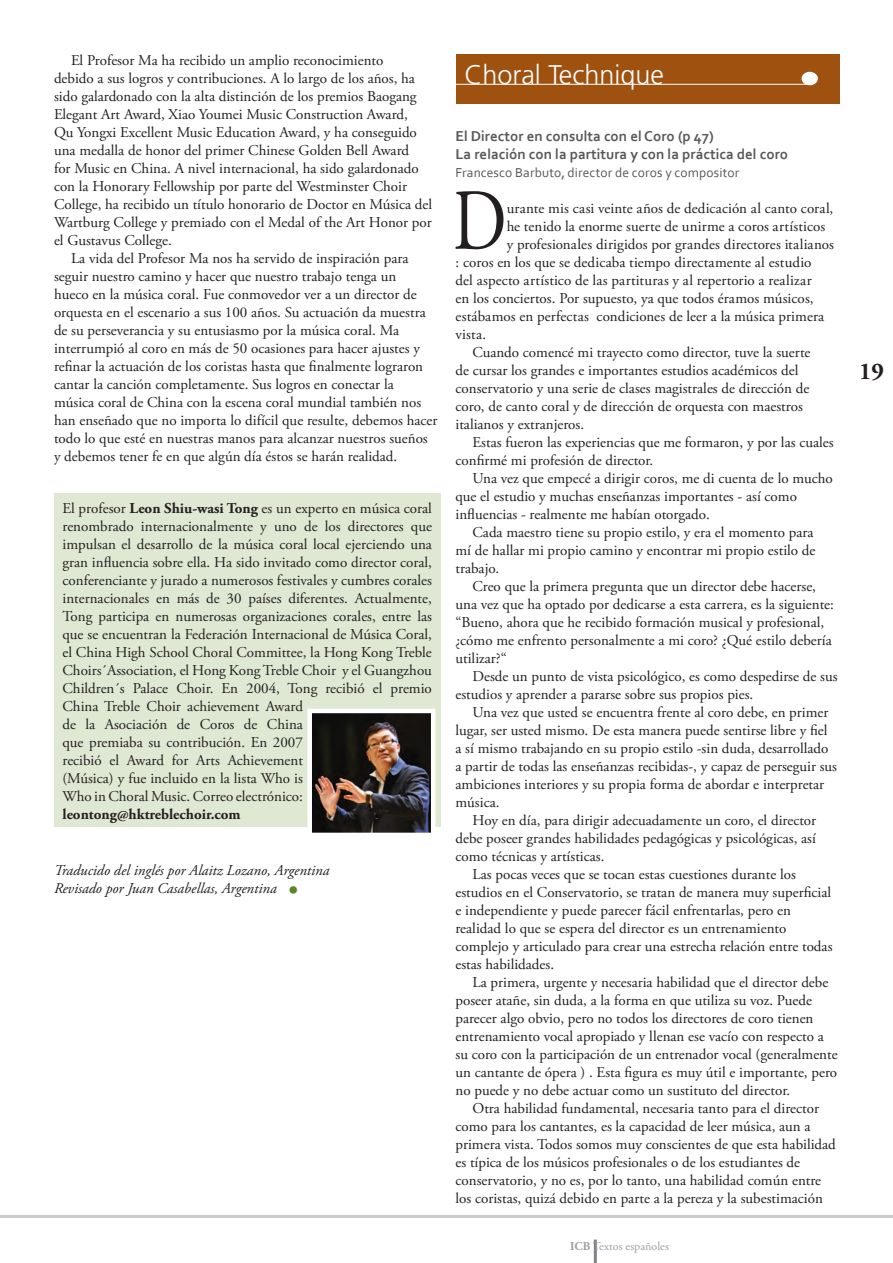
<style>
.page{position:relative;width:893px;height:1263px;background:#fff}
.page>*{position:absolute;margin:0;border:0;box-sizing:border-box;transform-origin:0 0}
.TextFirstLetter{font:86.55px "Adobe Garamond Pro";color:#231f20;scale:.8 1}
.t1{font:300 27px "Frutiger";color:#fff}
.t2{font:700 24px "Adobe Garamond Pro";color:#231f20}
.TextIntended{font:15px/18px "Adobe Garamond Pro";color:#231f20}
.TextFirstLetter-2{font:15px "Adobe Garamond Pro";letter-spacing:.005em;color:#231f20}
.t3{font:italic 15px "Adobe Garamond Pro";color:#231f20}
.t4{font:700 15px "Corbel";color:#57585a}
.t5{font:13.5px "Corbel";letter-spacing:.01em;color:#57585a}
.t6{font:12px "Adobe Garamond Pro";color:#9d9fa2}
.s1{font-weight:700}
.s2{font-style:normal;font-size:27px;color:#5c8727}
</style>
<div class="page">
<hr style="left:0;top:1215px;width:893px;height:3px;background:#c9cacc">
<hr style="left:594px;top:1239px;width:3px;height:24px;background:#808285">
<div style="left:456px;top:54px;width:383px;height:49px;background:#9f5210"></div>
<hr style="left:455px;top:84px;width:358px;height:1px;background:#fff">
<div style="left:802px;top:73px;width:15px;height:12px;background:#fff;border-radius:50%"></div>
<div style="left:801px;top:72px;width:17px;height:13px;border:2px solid #fff;border-radius:50%"></div>
<div style="left:54px;top:493px;width:386px;height:334px;background:#dfe8d3"></div>
<img style="left:312px;top:714px;width:118px;height:118px">
<div style="left:307px;top:709px;width:128px;height:128px;border:4px solid #fff"></div>
<p class="TextIntended" style="left:54px;top:52px;width:380px;text-indent:17px">El Profesor Ma ha recibido un amplio reconocimiento<br>debido a sus logros y contribuciones. A lo largo de los años, ha sido galardonado con la alta distinción de los premios Baogang Elegant Art Award, Xiao Youmei Music Construction Award,<br>Qu Yongxi Excellent Music Education Award, y ha conseguido una medalla de honor del primer Chinese Golden Bell Award<br>for Music en China. A nivel internacional, ha sido galardonado con la Honorary Fellowship por parte del Westminster Choir College, ha recibido un título honorario de Doctor en Música del Wartburg College y premiado con el Medal of the Art Honor por el Gustavus College.</p>
<p class="TextIntended" style="left:54px;top:250px;width:385px;text-indent:17px">La vida del Profesor Ma nos ha servido de inspiración para seguir nuestro camino y hacer que nuestro trabajo tenga un<br>hueco en la música coral. Fue conmovedor ver a un director de orquesta en el escenario a sus 100 años. Su actuación da muestra de su perseverancia y su entusiasmo por la música coral. Ma interrumpió al coro en más de 50 ocasiones para hacer ajustes y refinar la actuación de los coristas hasta que finalmente lograron cantar la canción completamente. Sus logros en conectar la música coral de China con la escena coral mundial también nos han enseñado que no importa lo difícil que resulte, debemos hacer todo lo que esté en nuestras manos para alcanzar nuestros sueños y debemos tener fe en que algún día éstos se harán realidad.</p>
<p class="TextIntended" style="left:63px;top:499px;width:371px">El profesor <span class="s1">Leon Shiu-wasi Tong</span> es un experto en música coral renombrado internacionalmente y uno de los directores que impulsan el desarrollo de la música coral local ejerciendo una gran influencia sobre ella. Ha sido invitado como director coral, conferenciante y jurado a numerosos festivales y cumbres corales internacionales en más de 30 países diferentes. Actualmente, Tong participa en numerosas organizaciones corales, entre las que se encuentran la Federación Internacional de Música Coral, el China High School Choral Committee, la Hong Kong Treble Choirs´Association, el Hong Kong Treble Choir y el Guangzhou Children´s Palace Choir. En 2004, Tong recibió el premio China Treble Choir achievement Award<br>de la Asociación de Coros de China<br>que premiaba su contribución. En 2007<br>recibió el Award for Arts Achievement<br>(Música) y fue incluido en la lista Who is<br>Who in Choral Music. Correo electrónico: <span class="s1">leontong@hktreblechoir.com</span></p>
<p class="t3" style="left:54px;top:861px;width:277px">Traducido del inglés por Alaitz Lozano, Argentina</p>
<p class="t3" style="left:54px;top:879px;width:246px">Revisado por Juan Casabellas, Argentina <span class="s2">•</span></p>
<p class="t1" style="left:464px;top:59px;width:201px">Choral Technique</p>
<p class="t4" style="left:455px;top:126px;width:260px">El Director en consulta con el Coro (p 47)</p>
<p class="t4" style="left:455px;top:144px;width:334px">La relación con la partitura y con la práctica del coro</p>
<p class="t5" style="left:455px;top:164px;width:285px">Francesco Barbuto, director de coros y compositor</p>
<p class="TextFirstLetter" style="left:453px;top:169px;width:69px">D</p>
<p class="TextFirstLetter-2" style="left:507px;top:199px;width:328px">urante mis casi veinte años de dedicación al canto coral,</p>
<p class="TextFirstLetter-2" style="left:507px;top:217px;width:320px">he tenido la enorme suerte de unirme a coros artísticos</p>
<p class="TextFirstLetter-2" style="left:507px;top:235px;width:329px">y profesionales dirigidos por grandes directores italianos</p>
<p class="TextFirstLetter-2" style="left:455px;top:253px;width:357px">: coros en los que se dedicaba tiempo directamente al estudio</p>
<p class="TextFirstLetter-2" style="left:455px;top:271px;width:358px">del aspecto artístico de las partituras y al repertorio a realizar</p>
<p class="TextFirstLetter-2" style="left:455px;top:289px;width:360px">en los conciertos. Por supuesto, ya que todos éramos músicos,</p>
<p class="TextFirstLetter-2" style="left:455px;top:307px;width:370px">estábamos en perfectas condiciones de leer a la música primera</p>
<p class="TextFirstLetter-2" style="left:455px;top:325px;width:32px">vista.</p>
<p class="TextIntended" style="left:455px;top:343px;width:357px;text-indent:17px">Cuando comencé mi trayecto como director, tuve la suerte de cursar los grandes e importantes estudios académicos del conservatorio y una serie de clases magistrales de dirección de coro, de canto coral y de dirección de orquesta con maestros italianos y extranjeros.</p>
<p class="TextIntended" style="left:455px;top:433px;width:380px;text-indent:17px">Estas fueron las experiencias que me formaron, y por las cuales confirmé mi profesión de director.</p>
<p class="TextIntended" style="left:455px;top:469px;width:379px;text-indent:17px">Una vez que empecé a dirigir coros, me di cuenta de lo mucho que el estudio y muchas enseñanzas importantes - así como influencias - realmente me habían otorgado.</p>
<p class="TextIntended" style="left:455px;top:523px;width:361px;text-indent:17px">Cada maestro tiene su propio estilo, y era el momento para mí de hallar mi propio camino y encontrar mi propio estilo de trabajo.</p>
<p class="TextIntended" style="left:455px;top:577px;width:380px;text-indent:17px">Creo que la primera pregunta que un director debe hacerse, una vez que ha optado por dedicarse a esta carrera, es la siguiente: “Bueno, ahora que he recibido formación musical y profesional, ¿cómo me enfrento personalmente a mi coro? ¿Qué estilo debería utilizar?“</p>
<p class="TextIntended" style="left:455px;top:667px;width:384px;text-indent:17px">Desde un punto de vista psicológico, es como despedirse de sus estudios y aprender a pararse sobre sus propios pies.</p>
<p class="TextIntended" style="left:455px;top:703px;width:383px;text-indent:17px">Una vez que usted se encuentra frente al coro debe, en primer lugar, ser usted mismo. De esta manera puede sentirse libre y fiel a sí mismo trabajando en su propio estilo -sin duda, desarrollado a partir de todas las enseñanzas recibidas-, y capaz de perseguir sus ambiciones interiores y su propia forma de abordar e interpretar música.</p>
<p class="TextIntended" style="left:455px;top:811px;width:362px;text-align:justify;text-indent:17px">Hoy en día, para dirigir adecuadamente un coro, el director debe poseer grandes habilidades pedagógicas y psicológicas, así como técnicas y artísticas.</p>
<p class="TextIntended" style="left:455px;top:865px;width:378px;text-indent:17px">Las pocas veces que se tocan estas cuestiones durante los estudios en el Conservatorio, se tratan de manera muy superficial e independiente y puede parecer fácil enfrentarlas, pero en realidad lo que se espera del director es un entrenamiento complejo y articulado para crear una estrecha relación entre todas estas habilidades.</p>
<p class="TextIntended" style="left:455px;top:973px;width:384px;text-indent:17px">La primera, urgente y necesaria habilidad que el director debe poseer atañe, sin duda, a la forma en que utiliza su voz. Puede parecer algo obvio, pero no todos los directores de coro tienen entrenamiento vocal apropiado y llenan ese vacío con respecto a su coro con la participación de un entrenador vocal (generalmente un cantante de ópera ) . Esta figura es muy útil e importante, pero no puede y no debe actuar como un sustituto del director.</p>
<p class="TextIntended" style="left:455px;top:1099px;width:382px;text-indent:17px">Otra habilidad fundamental, necesaria tanto para el director como para los cantantes, es la capacidad de leer música, aun a primera vista. Todos somos muy conscientes de que esta habilidad es típica de los músicos profesionales o de los estudiantes de conservatorio, y no es, por lo tanto, una habilidad común entre los coristas, quizá debido en parte a la pereza y la subestimación</p>
<p class="t6" style="left:570px;top:1239px;width:100px"><span class="s1">ICB</span> Textos españoles</p>
<p class="t2" style="left:859px;top:357px;width:26px">19</p>
</div>
